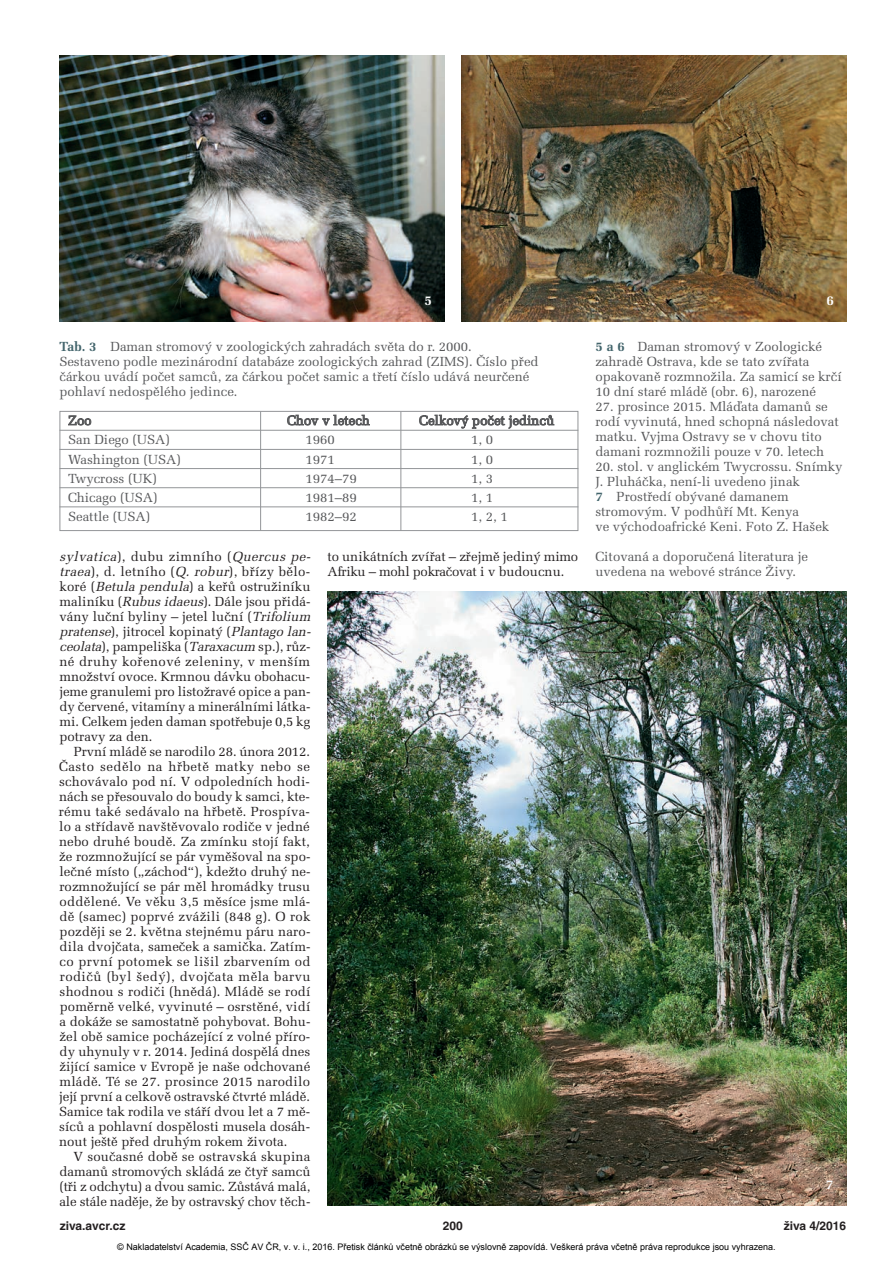
<style>
.page{position:relative;width:893px;height:1263px;background:#fff}
.page>*{position:absolute;margin:0;border:0;box-sizing:border-box;transform-origin:0 0}
.t1{font:700 13.5px "Melior CE";color:#fff}
.t2{font:13.2px/15px "Melior CE";color:#231f20}
.t3{font:13.2px/15px "Melior CE";color:#57585a}
.t4{font:700 12px "Helvetica CE";color:#231f20}
.t5{font:9px "Arial";color:#000}
.s1{font-weight:700;color:#43656c}
.s2{font-style:italic}
</style>
<div class="page">
<img style="left:461px;top:55px;width:385px;height:266px">
<img style="left:60px;top:55px;width:384px;height:266px">
<img style="left:327px;top:591px;width:519px;height:614px">
<hr style="left:60px;top:430px;width:518px;height:1px;background:#939598">
<svg style="left:68px;top:415px;width:23px;height:10px"></svg>
<svg style="left:287px;top:415px;width:83px;height:10px"></svg>
<svg style="left:419px;top:415px;width:135px;height:14px"></svg>
<hr style="left:60px;top:449px;width:518px;height:1px;background:#939598">
<hr style="left:60px;top:468px;width:518px;height:1px;background:#939598">
<hr style="left:60px;top:487px;width:518px;height:1px;background:#939598">
<hr style="left:60px;top:506px;width:518px;height:1px;background:#939598">
<hr style="left:260px;top:411px;width:1px;height:120px;background:#939598">
<hr style="left:400px;top:412px;width:1px;height:119px;background:#939598">
<div style="left:60px;top:411px;width:518px;height:120px;border:1px solid #939598"></div>
<p class="t1" style="left:425px;top:295px;width:9px">5</p>
<p class="t1" style="left:826px;top:295px;width:9px">6</p>
<p class="t3" style="left:59px;top:341px;width:481px"><span class="s1">Tab. 3</span> Daman stromový v zoologických zahradách světa do r. 2000.<br>Sestaveno podle mezinárodní databáze zoologických zahrad (ZIMS). Číslo před čárkou uvádí počet samců, za čárkou počet samic a třetí číslo udává neurčené pohlaví nedospělého jedince.</p>
<p class="t3" style="left:68px;top:434px;width:103px">San Diego (USA)</p>
<p class="t3" style="left:306px;top:434px;width:31px">1960</p>
<p class="t3" style="left:471px;top:434px;width:24px">1, 0</p>
<p class="t3" style="left:68px;top:453px;width:114px">Washington (USA)</p>
<p class="t3" style="left:305px;top:453px;width:31px">1971</p>
<p class="t3" style="left:471px;top:453px;width:24px">1, 0</p>
<p class="t3" style="left:68px;top:472px;width:90px">Twycross (UK)</p>
<p class="t3" style="left:306px;top:472px;width:53px">1974–79</p>
<p class="t3" style="left:471px;top:472px;width:24px">1, 3</p>
<p class="t3" style="left:68px;top:491px;width:91px">Chicago (USA)</p>
<p class="t3" style="left:306px;top:491px;width:53px">1981–89</p>
<p class="t3" style="left:471px;top:491px;width:24px">1, 1</p>
<p class="t3" style="left:68px;top:511px;width:84px">Seattle (USA)</p>
<p class="t3" style="left:306px;top:511px;width:53px">1982–92</p>
<p class="t3" style="left:471px;top:511px;width:38px">1, 2, 1</p>
<p class="t3" style="left:595px;top:341px;width:248px"><span class="s1">5 a 6</span> Daman stromový v Zoologické zahradě Ostrava, kde se tato zvířata opakovaně rozmnožila. Za samicí se krčí 10 dní staré mládě (obr. 6), narozené</p>
<p class="t3" style="left:595px;top:401px;width:245px">27. prosince 2015. Mláďata damanů se rodí vyvinutá, hned schopná následovat matku. Vyjma Ostravy se v chovu tito damani rozmnožili pouze v 70. letech</p>
<p class="t3" style="left:595px;top:461px;width:249px">20. stol. v anglickém Twycrossu. Snímky J. Pluháčka, není-li uvedeno jinak<br><span class="s1">7</span> Prostředí obývané damanem stromovým. V podhůří Mt. Kenya<br>ve východoafrické Keni. Foto Z. Hašek</p>
<p class="t2" style="left:59px;top:551px;width:255px"><span class="s2">sylvatica</span>) , d u b u z i m n í h o ( <span class="s2">Quercus pe - traea</span>), d. letního (<span class="s2">Q. robur</span>), břízy bělo - koré (<span class="s2">Betula pendula</span>) a keřů ostružiníku maliníku (<span class="s2">Rubus idaeus</span>). Dále jsou přidá&shy;vány luční byliny – jetel luční (<span class="s2">Trifolium pratense</span>) , j i tr o c e l k o p i n atý ( <span class="s2">Plantago lan&shy;ceolata</span>), pampeliška (<span class="s2">Taraxacum</span> sp.), růz&shy;né druhy kořenové zeleniny, v menším množství ovoce. Krmnou dávku obohacu&shy;jeme granulemi pro listožravé opice a pan&shy;dy červené, vitamíny a minerálními látka&shy;mi. Celkem jeden daman spotřebuje 0,5 kg potravy za den.</p>
<p class="t2" style="left:59px;top:746px;width:253px;text-align:justify;text-indent:15px">První mládě se narodilo 28. února 2012.<br>Často sedělo na hřbetě matky nebo se schovávalo pod ní. V odpoledních hodi&shy;nách se přesouvalo do boudy k samci, kte&shy;rému také sedávalo na hřbetě. Prospíva&shy;lo a střídavě navštěvovalo rodiče v jedné nebo druhé boudě. Za zmínku stojí fakt, že rozmnožující se pár vyměšoval na spo&shy;lečné místo („záchod“), kdežto druhý ne - rozmnožující se pár měl hromádky trusu oddělené. Ve věku 3,5 měsíce jsme mlá&shy;dě (samec) poprvé zvážili (848 g). O rok později se 2. května stejnému páru naro&shy;dila dvojčata, sameček a samička. Zatím&shy;co první potomek se lišil zbarvením od rodičů (byl šedý), dvojčata měla barvu shodnou s rodiči (hnědá). Mládě se rodí poměrně velké, vyvinuté – osrstěné, vidí a dokáže se samostatně pohybovat. Bohu&shy;žel obě samice pocházející z volné příro&shy;dy uhynuly v r. 2014. Jediná dospělá dnes žijící samice v Evropě je naše odchované mládě. Té se 27. prosince 2015 narodilo její první a celkově ostravské čtvrté mládě.<br>Samice tak rodila ve stáří dvou let a 7 mě - síců a pohlavní dospělosti musela dosáh&shy;nout ještě před druhým rokem života.</p>
<p class="t2" style="left:59px;top:1151px;width:253px;text-align:justify;text-indent:14px">V současné době se ostravská skupina damanů stromových skládá ze čtyř samců (tři z odchytu) a dvou samic. Zůstává malá, ale stále naděje, že by ostravský chov těch-</p>
<p class="t2" style="left:327px;top:551px;width:252px">to unikátních zvířat – zřejmě jediný mimo<br>Afriku – mohl pokračovat i v budoucnu.</p>
<p class="t3" style="left:595px;top:551px;width:214px">Citovaná a doporučená literatura je uvedena na webové stránce Živy.</p>
<p class="t1" style="left:826px;top:1180px;width:9px">7</p>
<p class="t4" style="left:60px;top:1221px;width:67px">ziva.avcr.cz</p>
<p class="t4" style="left:443px;top:1221px;width:22px">200</p>
<p class="t4" style="left:784px;top:1221px;width:64px">živa 4/2016</p>
<p class="t5" style="left:117px;top:1241px;width:660px">© Nakladatelství Academia, SSČ AV ČR, v. v. i., 2016. Přetisk článků včetně obrázků se výslovně zapovídá. Veškerá práva včetně práva reprodukce jsou vyhrazena.</p>
</div>
